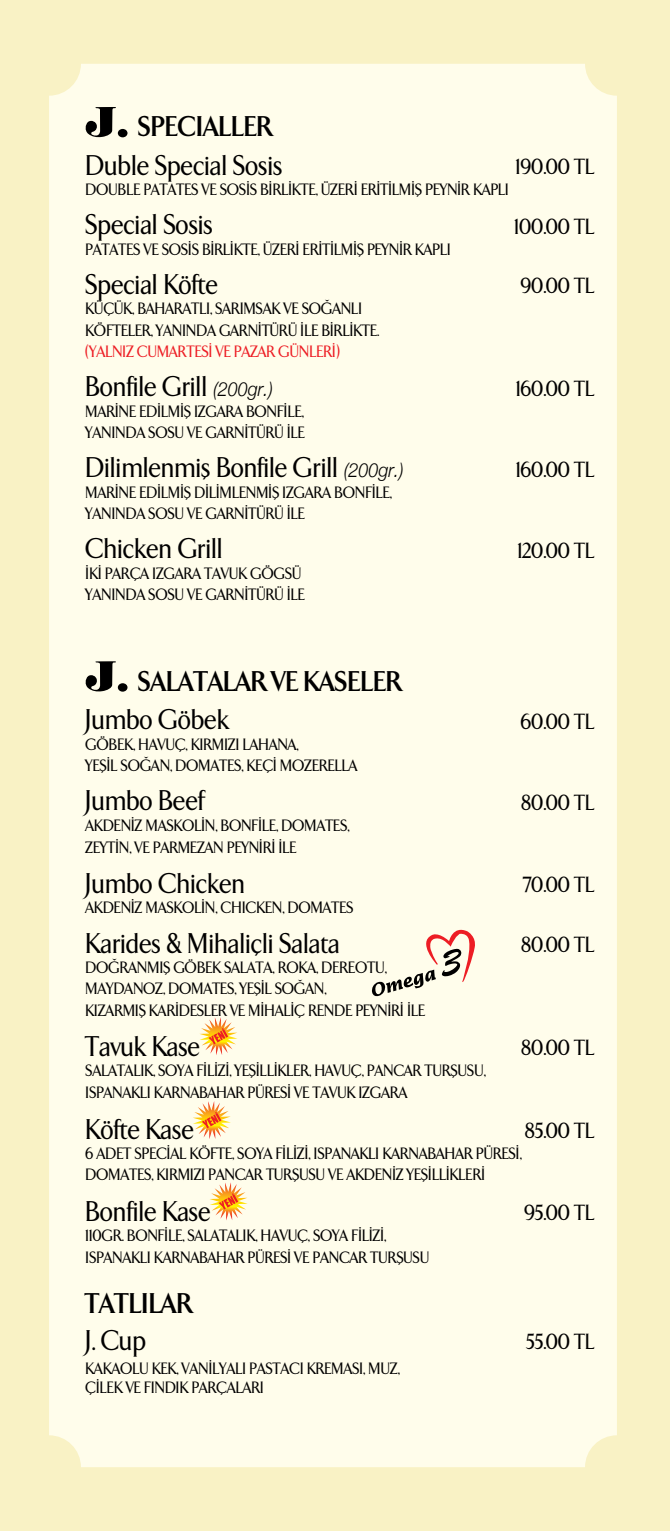
<style>
.page{position:relative;width:670px;height:1531px;background:#f9f2c5}
.page>*{position:absolute;margin:0;border:0;box-sizing:border-box;transform-origin:0 0}
.t1{font:29.25px "Arrow Medium Turk";color:#000;scale:.92 1}
.t2{font:29.25px "Arrow Bold Turk";color:#000;scale:.92 1}
.t3{font:22.5px "Arrow Medium Turk";color:#000;scale:.92 1}
.t4{font:16.88px/21.4px "Arrow Medium Turk";color:#000;scale:.92 1}
.t5{font:16.88px "Arrow Medium Turk";color:#ed1d24;scale:.92 1}
.s1{font-family:"Helvetica Neue";font-weight:300;font-style:italic;font-size:19.57px}
</style>
<div class="page">
<div style="left:49px;top:64px;width:568px;height:1403px;background:#fffdeb;border-radius:32px"></div>
<svg style="left:85px;top:107px;width:42px;height:31px"></svg>
<svg style="left:85px;top:661px;width:42px;height:31px"></svg>
<svg style="left:371px;top:929px;width:104px;height:68px"></svg>
<svg style="left:199px;top:1017px;width:38px;height:38px"></svg>
<svg style="left:193px;top:1101px;width:38px;height:38px"></svg>
<svg style="left:210px;top:1182px;width:38px;height:38px"></svg>
<h1 class="t2" style="left:138px;top:111px;width:148px">SPECIALLER</h1>
<h1 class="t1" style="left:86px;top:150px;width:215px">Duble Special Sosis</h1>
<p class="t4" style="left:86px;top:179px;width:462px">DOUBLE PATATES VE SOS‹S B‹RL‹KTE, ÜZER‹ ER‹T‹LM‹Ş PEYN‹R KAPLI</p>
<h1 class="t1" style="left:86px;top:209px;width:140px">Special Sosis</h1>
<p class="t4" style="left:86px;top:239px;width:398px">PATATES VE SOS‹S B‹RL‹KTE, ÜZER‹ ER‹T‹LM‹Ş PEYN‹R KAPLI</p>
<h1 class="t1" style="left:86px;top:269px;width:146px">Special Köfte</h1>
<p class="t4" style="left:86px;top:298px;width:321px">KÜÇÜK, BAHARATLI, SARIMSAK VE SO⁄ANLI<br>KÖFTELER, YANINDA GARN‹TÜRÜ ‹LE B‹RL‹KTE.</p>
<p class="t5" style="left:86px;top:343px;width:278px">(YALNIZ CUMARTES‹ VE PAZAR GÜNLER‹)</p>
<h1 class="t1" style="left:86px;top:371px;width:205px">Bonfile Grill <span class="s1">(200gr.)</span></h1>
<p class="t4" style="left:86px;top:401px;width:240px">MAR‹NE ED‹LM‹Ş IZGARA BONF‹LE,<br>YANINDA SOSU VE GARNİTÜRÜ ‹LE</p>
<h1 class="t1" style="left:86px;top:452px;width:347px">Dilimlenmiş Bonfile Grill <span class="s1">(200gr.)</span></h1>
<p class="t4" style="left:86px;top:482px;width:334px">MAR‹NE ED‹LM‹Ş D‹L‹MLENM‹Ş IZGARA BONF‹LE,<br>YANINDA SOSU VE GARNİTÜRÜ ‹LE</p>
<h1 class="t1" style="left:86px;top:533px;width:151px">Chicken Grill</h1>
<p class="t4" style="left:86px;top:563px;width:240px">‹K‹ PARÇA IZGARA TAVUK GÖGSÜ<br>YANINDA SOSU VE GARNİTÜRÜ ‹LE</p>
<h2 class="t3" style="left:516px;top:155px;width:87px">190.00 TL</h2>
<h2 class="t3" style="left:514px;top:215px;width:88px">100.00 TL</h2>
<h2 class="t3" style="left:521px;top:274px;width:81px">90.00 TL</h2>
<h2 class="t3" style="left:516px;top:377px;width:87px">160.00 TL</h2>
<h2 class="t3" style="left:516px;top:458px;width:87px">160.00 TL</h2>
<h2 class="t3" style="left:518px;top:539px;width:85px">120.00 TL</h2>
<h1 class="t2" style="left:138px;top:665px;width:288px">SALATALAR VE KASELER</h1>
<h1 class="t1" style="left:86px;top:704px;width:157px">Jumbo Göbek</h1>
<p class="t4" style="left:86px;top:734px;width:297px">GÖBEK, HAVUÇ, KIRMIZI LAHANA,<br>YEŞ‹L SO⁄AN, DOMATES, KEÇ‹ MOZERELLA</p>
<h1 class="t1" style="left:86px;top:785px;width:132px">Jumbo Beef</h1>
<p class="t4" style="left:86px;top:814px;width:288px;line-height:22.5px">AKDEN‹Z MASKOL‹N, BONF‹LE, DOMATES,<br>ZEYTİN, VE PARMEZAN PEYNİRİ İLE</p>
<h1 class="t1" style="left:86px;top:868px;width:175px">Jumbo Chicken</h1>
<p class="t4" style="left:86px;top:897px;width:293px">AKDEN‹Z MASKOL‹N, CHICKEN, DOMATES</p>
<h1 class="t1" style="left:86px;top:928px;width:278px">Karides &amp; Mihaliçli Salata</h1>
<p class="t4" style="left:86px;top:957px;width:370px">DO⁄RANMIŞ GÖBEK SALATA, ROKA, DEREOTU,<br>MAYDANOZ, DOMATES, YEŞ‹L SO⁄AN,<br>KIZARMIŞ KAR‹DESLER VE M‹HAL‹Ç RENDE PEYN‹R‹ ‹LE</p>
<h1 class="t1" style="left:86px;top:1031px;width:126px">Tavuk Kase</h1>
<p class="t4" style="left:86px;top:1060px;width:436px">SALATALIK, SOYA FİLİZİ, YEŞİLLİKLER, HAVUÇ, PANCAR TURŞUSU,<br>ISPANAKLI KARNABAHAR PÜRESİ VE TAVUK IZGARA</p>
<h2 class="t3" style="left:521px;top:710px;width:81px">60.00 TL</h2>
<h2 class="t3" style="left:521px;top:791px;width:81px">80.00 TL</h2>
<h2 class="t3" style="left:523px;top:873px;width:79px">70.00 TL</h2>
<h2 class="t3" style="left:521px;top:933px;width:81px">80.00 TL</h2>
<h2 class="t3" style="left:521px;top:1036px;width:81px">80.00 TL</h2>
<h1 class="t1" style="left:86px;top:1113px;width:119px">Köfte Kase</h1>
<p class="t4" style="left:86px;top:1143px;width:475px">6 ADET SPECİAL KÖFTE, SOYA FİLİZİ, ISPANAKLI KARNABAHAR PÜRESİ,<br>DOMATES, KIRMIZI PANCAR TURŞUSU VE AKDENİZ YEŞİLLİKLERİ</p>
<h2 class="t3" style="left:525px;top:1119px;width:77px">85.00 TL</h2>
<h1 class="t1" style="left:86px;top:1196px;width:137px">Bonfile Kase</h1>
<p class="t4" style="left:86px;top:1225px;width:375px">110GR. BONFİLE, SALATALIK, HAVUÇ, SOYA FİLİZİ,<br>ISPANAKLI KARNABAHAR PÜRESİ VE PANCAR TURŞUSU</p>
<h1 class="t2" style="left:85px;top:1287px;width:118px">TATLILAR</h1>
<h1 class="t1" style="left:86px;top:1325px;width:67px">J. Cup</h1>
<p class="t4" style="left:86px;top:1360px;width:343px;line-height:18.7px">KAKAOLU KEK, VANİLYALI PASTACI KREMASI, MUZ,<br>ÇİLEK VE FINDIK PARÇALARI</p>
<h2 class="t3" style="left:524px;top:1201px;width:78px">95.00 TL</h2>
<h2 class="t3" style="left:526px;top:1330px;width:75px">55.00 TL</h2>
</div>
